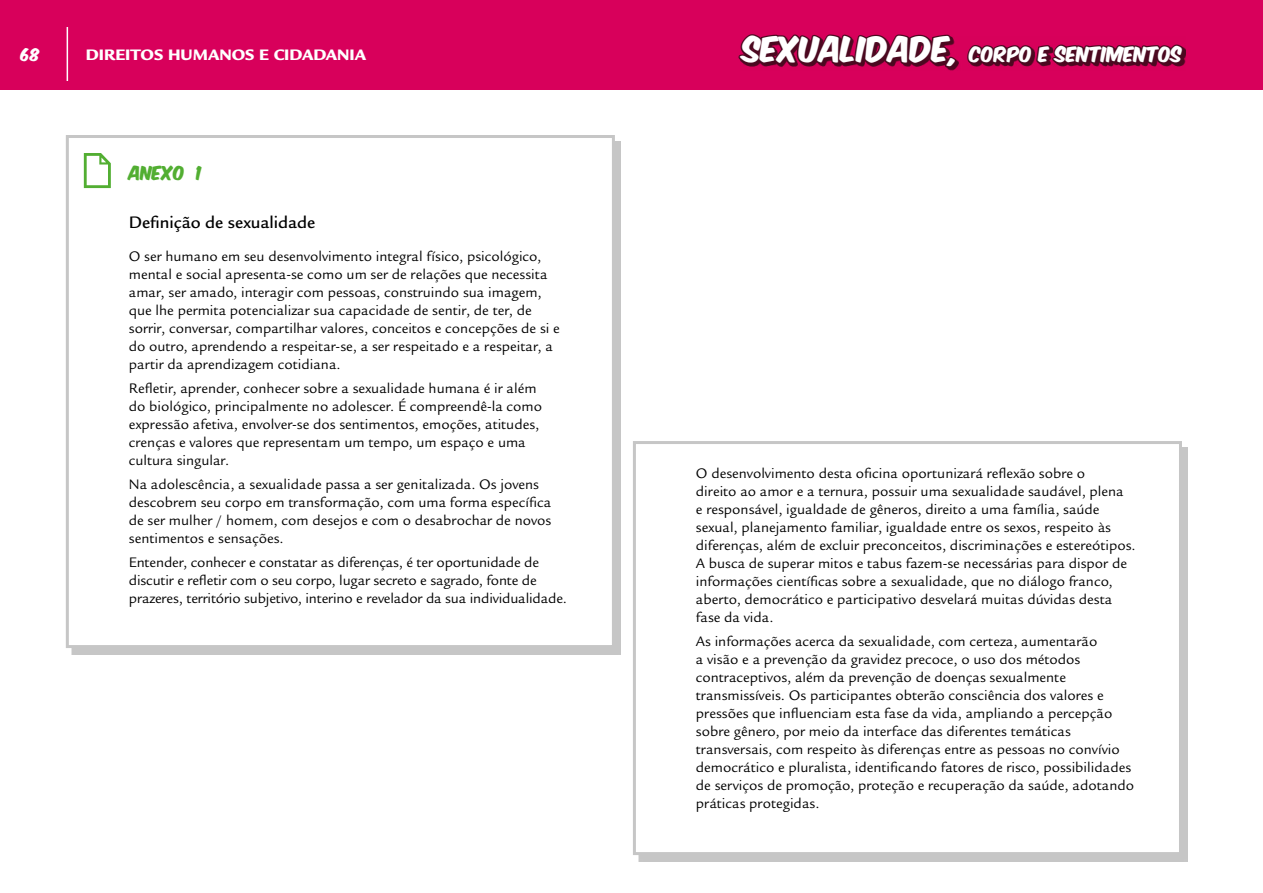
<style>
.page{position:relative;width:1263px;height:893px;background:#fff}
.page>*{position:absolute;margin:0;border:0;box-sizing:border-box;transform-origin:0 0}
.t1{font:18px "Komika Axis";color:#fff}
.t2{font:500 18px "Legacy Sans Std";color:#000}
.t3{font:900 16.5px "Legacy Sans Std";color:#fff}
.t4{font:16.5px "Komika Axis";color:#52ae32}
.t5{font:15px/18px "Legacy Sans Std";color:#000}
.t6{font:15px "Komika Axis";color:#fff}
.s1{font-size:30px}
</style>
<div class="page">
<div style="left:0;top:0;width:1263px;height:90px;background:#d8005b"></div>
<div style="left:639px;top:447px;width:549px;height:414px;background:#c6c6c6"></div>
<div style="left:633px;top:441px;width:549px;height:414px;background:#fff;border:3px solid #c6c6c6"></div>
<div style="left:72px;top:141px;width:549px;height:513px;background:#c6c6c6"></div>
<div style="left:67px;top:136px;width:546px;height:510px;background:#fff"></div>
<svg style="left:84px;top:153px;width:27px;height:35px"></svg>
<div style="left:66px;top:135px;width:549px;height:513px;border:3px solid #c6c6c6"></div>
<hr style="left:67px;top:27px;width:1px;height:54px;background:#fff">
<svg style="left:738px;top:34px;width:220px;height:37px"></svg>
<svg style="left:967px;top:44px;width:219px;height:23px"></svg>
<p class="t6" style="left:21px;top:47px;width:20px">68</p>
<p class="t3" style="left:86px;top:45px;width:282px">DIREITOS HUMANOS E CIDADANIA</p>
<p class="t4" style="left:129px;top:165px;width:75px">ANEXO 1</p>
<p class="t2" style="left:129px;top:212px;width:188px">Definição de sexualidade</p>
<p class="t5" style="left:129px;top:247px;width:432px">O ser humano em seu desenvolvimento integral físico, psicológico, mental e social apresenta-se como um ser de relações que necessita amar, ser amado, interagir com pessoas, construindo sua imagem, que lhe permita potencializar sua capacidade de sentir, de ter, de sorrir, conversar, compartilhar valores, conceitos e concepções de si e do outro, aprendendo a respeitar-se, a ser respeitado e a respeitar, a partir da aprendizagem cotidiana.</p>
<p class="t5" style="left:129px;top:379px;width:415px">Refletir, aprender, conhecer sobre a sexualidade humana é ir além do biológico, principalmente no adolescer. É compreendê-la como expressão afetiva, envolver-se dos sentimentos, emoções, atitudes, crenças e valores que representam um tempo, um espaço e uma cultura singular.</p>
<p class="t5" style="left:129px;top:475px;width:424px">Na adolescência, a sexualidade passa a ser genitalizada. Os jovens descobrem seu corpo em transformação, com uma forma específica de ser mulher / homem, com desejos e com o desabrochar de novos sentimentos e sensações.</p>
<p class="t5" style="left:129px;top:553px;width:440px">Entender, conhecer e constatar as diferenças, é ter oportunidade de discutir e refletir com o seu corpo, lugar secreto e sagrado, fonte de prazeres, território subjetivo, interino e revelador da sua individualidade.</p>
<p class="t1" style="left:743px;top:46px;width:440px"><span class="s1">SEXUALIDADE,</span> CORPO E SENTIMENTOS</p>
<p class="t5" style="left:696px;top:465px;width:441px">O desenvolvimento desta oficina oportunizará reflexão sobre o<br>direito ao amor e a ternura, possuir uma sexualidade saudável, plena<br>e responsável, igualdade de gêneros, direito a uma família, saúde sexual, planejamento familiar, igualdade entre os sexos, respeito às diferenças, além de excluir preconceitos, discriminações e estereótipos.<br>A busca de superar mitos e tabus fazem-se necessárias para dispor de informações científicas sobre a sexualidade, que no diálogo franco, aberto, democrático e participativo desvelará muitas dúvidas desta fase da vida.</p>
<p class="t5" style="left:696px;top:633px;width:440px">As informações acerca da sexualidade, com certeza, aumentarão<br>a visão e a prevenção da gravidez precoce, o uso dos métodos contraceptivos, além da prevenção de doenças sexualmente transmissíveis. Os participantes obterão consciência dos valores e pressões que influenciam esta fase da vida, ampliando a percepção sobre gênero, por meio da interface das diferentes temáticas transversais, com respeito às diferenças entre as pessoas no convívio democrático e pluralista, identificando fatores de risco, possibilidades de serviços de promoção, proteção e recuperação da saúde, adotando práticas protegidas.</p>
</div>
